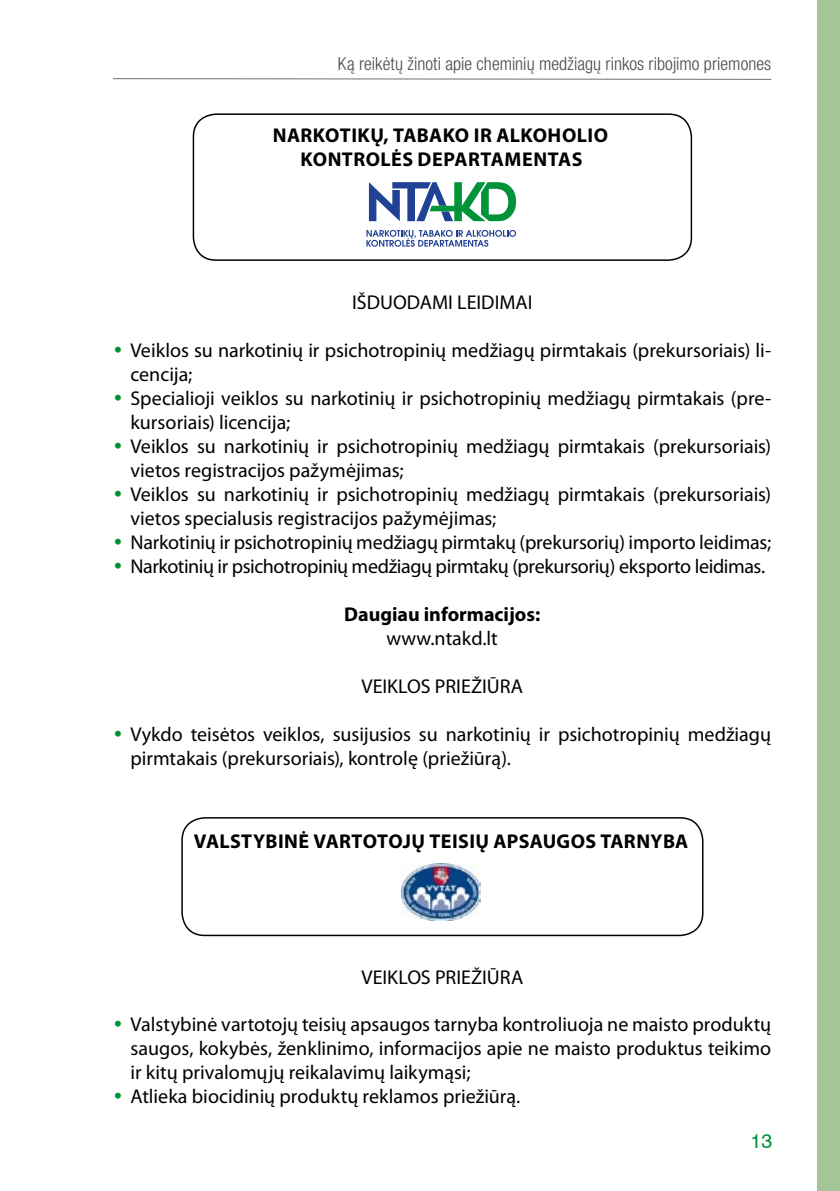
<style>
.page{position:relative;width:840px;height:1191px;background:#fff}
.page>*{position:absolute;margin:0;border:0;box-sizing:border-box;transform-origin:0 0}
.t1{font:20px/24px "Myriad Pro";letter-spacing:-.005em;color:#000}
.t2{font:700 20px/24px "Myriad Pro";letter-spacing:.015em;color:#000;text-align:center}
.t3{font:20px "Helvetica LT";color:#00933a}
.t4{font:300 condensed 18px "Helvetica Neue LT Pro";letter-spacing:.005em;color:#4a4a49}
</style>
<div class="page">
<svg style="left:113px;top:78px;width:658px;height:2px"></svg>
<div style="left:816px;top:0;width:23px;height:1191px;background:#a4c596"></div>
<svg style="left:366px;top:230px;width:149px;height:17px"></svg>
<svg style="left:369px;top:182px;width:147px;height:39px"></svg>
<div style="left:192px;top:113px;width:499px;height:148px;border:2px solid #000;border-radius:23px"></div>
<img style="left:401px;top:863px;width:79px;height:57px">
<div style="left:181px;top:817px;width:522px;height:119px;border:2px solid #000;border-radius:23px"></div>
<p class="t4" style="left:337px;top:53px;width:434px">Ką reikėtų žinoti apie cheminių medžiagų rinkos ribojimo priemones</p>
<p class="t2" style="left:272px;top:124px;width:336px">NARKOTIKŲ, TABAKO IR ALKOHOLIO<br>KONTROLĖS DEPARTAMENTAS</p>
<p class="t1" style="left:352px;top:290px;width:182px">IŠDUODAMI LEIDIMAI</p>
<p class="t1" style="left:130px;top:338px;width:642px">Veiklos su narkotinių ir psichotropinių medžiagų pirmtakais (prekursoriais) li&shy;cencija;<br>Specialioji veiklos su narkotinių ir psichotropinių medžiagų pirmtakais (pre&shy;kursoriais) licencija;<br>Veiklos su narkotinių ir psichotropinių medžiagų pirmtakais (prekursoriais) vietos registracijos pažymėjimas;<br>Veiklos su narkotinių ir psichotropinių medžiagų pirmtakais (prekursoriais) vietos specialusis registracijos pažymėjimas;<br>Narkotinių ir psichotropinių medžiagų pirmtakų (prekursorių) importo leidimas; Narkotinių ir psichotropinių medžiagų pirmtakų (prekursorių) eksporto leidimas.</p>
<p class="t2" style="left:344px;top:602px;width:198px">Daugiau informacijos:</p>
<p class="t1" style="left:386px;top:626px;width:113px">www.ntakd.lt</p>
<p class="t1" style="left:361px;top:674px;width:163px">VEIKLOS PRIEŽIŪRA</p>
<p class="t1" style="left:130px;top:722px;width:641px">Vykdo teisėtos veiklos, susijusios su narkotinių ir psichotropinių medžiagų pirmtakais (prekursoriais), kontrolę (priežiūrą).</p>
<p class="t2" style="left:194px;top:829px;width:496px">VALSTYBINĖ VARTOTOJŲ TEISIŲ APSAUGOS TARNYBA</p>
<p class="t1" style="left:361px;top:966px;width:163px">VEIKLOS PRIEŽIŪRA</p>
<p class="t1" style="left:130px;top:1012px;width:642px">Valstybinė vartotojų teisių apsaugos tarnyba kontroliuoja ne maisto produktų saugos, kokybės, ženklinimo, informacijos apie ne maisto produktus teikimo ir kitų privalomųjų reikalavimų laikymąsi;<br>Atlieka biocidinių produktų reklamos priežiūrą.</p>
<p class="t3" style="left:750px;top:1129px;width:23px">13</p>
</div>
